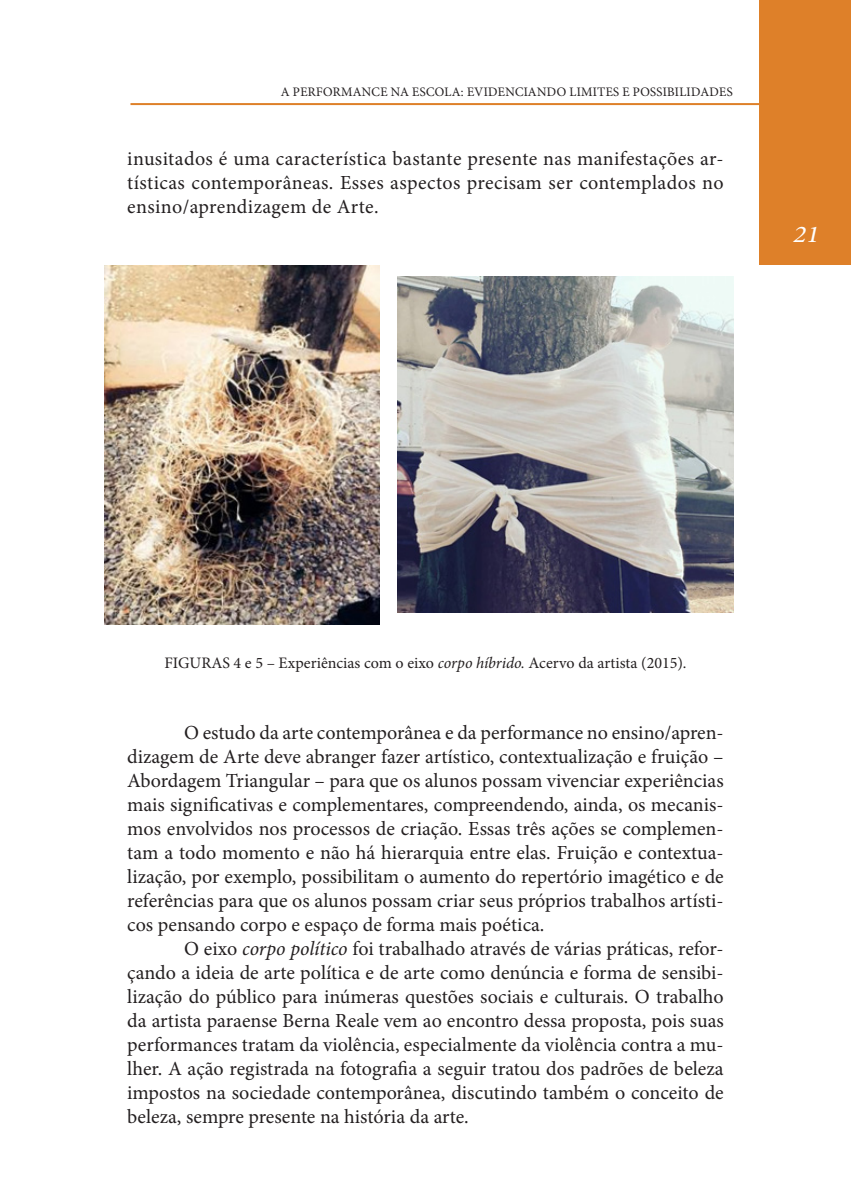
<style>
.page{position:relative;width:851px;height:1191px;background:#fff}
.page>*{position:absolute;margin:0;border:0;box-sizing:border-box;transform-origin:0 0}
.t1{font:italic 24px "Minion Pro";color:#fff;scale:1.13 1}
.t2{font:20px/24px "Minion Pro";color:#231f20;text-align:justify}
.t3{font:16px "Minion Pro";color:#231f20}
.t4{font:13px "Minion Pro";color:#231f20}
.s1{font-style:italic}
</style>
<div class="page">
<div style="left:759px;top:0;width:91px;height:264px;background:#de8029"></div>
<img style="left:105px;top:265px;width:275px;height:359px">
<img style="left:397px;top:277px;width:336px;height:335px">
<hr style="left:130px;top:103px;width:637px;height:2px;background:#de8029">
<p class="t4" style="left:281px;top:83px;width:454px">A PERFORMANCE NA ESCOLA: EVIDENCIANDO LIMITES E POSSIBILIDADES</p>
<p class="t2" style="left:127px;top:146px;width:598px">inusitados é uma característica bastante presente nas manifestações ar&shy;tísticas contemporâneas. Esses aspectos precisam ser contemplados no ensino/aprendizagem de Arte.</p>
<p class="t1" style="left:792px;top:218px;width:31px">21</p>
<p class="t3" style="left:164px;top:652px;width:523px">FIGURAS 4 e 5 – Experiências com o eixo <span class="s1">corpo híbrido.</span> Acervo da artista (2015).</p>
<p class="t2" style="left:127px;top:721px;width:598px;text-indent:57px">O estudo da arte contemporânea e da performance no ensino/apren&shy;dizagem de Arte deve abranger fazer artístico, contextualização e fruição – Abordagem Triangular – para que os alunos possam vivenciar experiências mais significativas e complementares, compreendendo, ainda, os mecanis&shy;mos envolvidos nos processos de criação. Essas três ações se complemen&shy;tam a todo momento e não há hierarquia entre elas. Fruição e contextua&shy;lização, por exemplo, possibilitam o aumento do repertório imagético e de referências para que os alunos possam criar seus próprios trabalhos artísti&shy;cos pensando corpo e espaço de forma mais poética.</p>
<p class="t2" style="left:127px;top:937px;width:598px;text-indent:57px">O eixo <span class="s1">corpo político</span> foi trabalhado através de várias práticas, refor&shy;çando a ideia de arte política e de arte como denúncia e forma de sensibi&shy;lização do público para inúmeras questões sociais e culturais. O trabalho da artista paraense Berna Reale vem ao encontro dessa proposta, pois suas performances tratam da violência, especialmente da violência contra a mu&shy;lher. A ação registrada na fotografia a seguir tratou dos padrões de beleza impostos na sociedade contemporânea, discutindo também o conceito de beleza, sempre presente na história da arte.</p>
</div>
